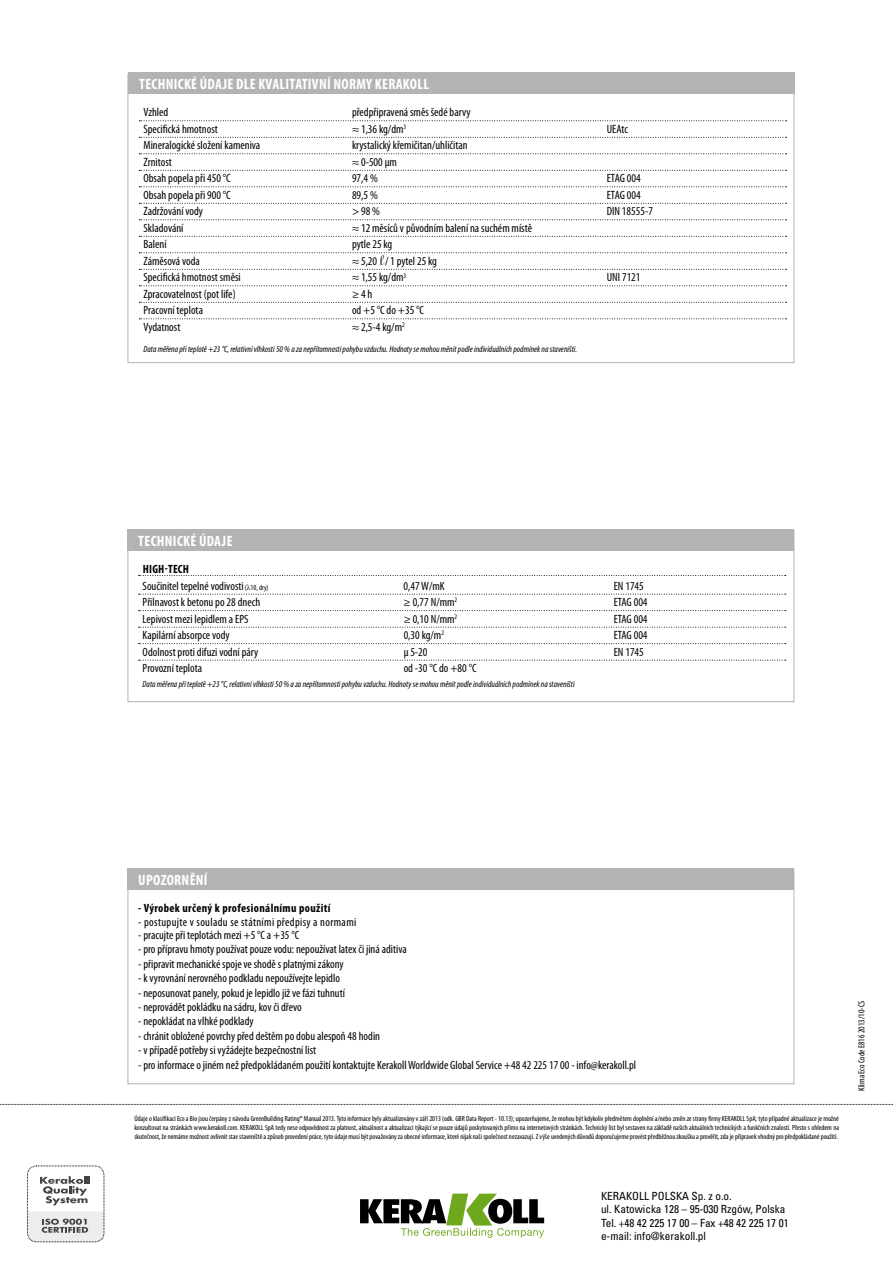
<style>
.page{position:relative;width:893px;height:1263px;background:#fff}
.page>*{position:absolute;margin:0;border:0;box-sizing:border-box;transform-origin:0 0}
.t1{font:700 condensed 15px "Myriad Pro";letter-spacing:.02em;color:#fff}
.t2{font:condensed 12px/16.5px "Myriad Pro";color:#000}
.t3{font:condensed 12px "Myriad Pro";letter-spacing:.03em;color:#000}
.t4{font:700 condensed 12px "Myriad Pro";letter-spacing:.03em;color:#000}
.t5{font:condensed 11.25px/13.5px "Univers LT Std";color:#000}
.t6{font:italic condensed 9px "Myriad Pro";color:#000}
.t7{font:condensed 9px "Myriad Pro";color:#000}
.t8{font:condensed 7.5px/9px "Myriad Pro";color:#000;text-align:justify}
.s1{font-family:"Linoscript Std";font-stretch:normal;font-size:18px}
.s2{font-weight:700}
.s3{font-size:7.5px}
.s4{font-family:"Times";font-stretch:normal;font-size:7.5px}
</style>
<div class="page">
<div style="left:27px;top:1166px;width:77px;height:76px;border:1px dashed #000;border-radius:9px"></div>
<svg style="left:40px;top:1176px;width:50px;height:29px"></svg>
<svg style="left:27px;top:1211px;width:77px;height:31px;background:#d2d3d3"></svg>
<svg style="left:0;top:1104px;width:893px;height:1px"></svg>
<svg style="left:360px;top:1193px;width:184px;height:45px"></svg>
<svg style="left:139px;top:120px;width:648px;height:1px"></svg>
<svg style="left:139px;top:137px;width:648px;height:1px"></svg>
<svg style="left:139px;top:153px;width:648px;height:1px"></svg>
<svg style="left:139px;top:170px;width:648px;height:1px"></svg>
<svg style="left:139px;top:186px;width:648px;height:1px"></svg>
<svg style="left:139px;top:203px;width:648px;height:1px"></svg>
<svg style="left:139px;top:219px;width:648px;height:1px"></svg>
<svg style="left:139px;top:236px;width:648px;height:1px"></svg>
<svg style="left:139px;top:252px;width:648px;height:1px"></svg>
<svg style="left:139px;top:269px;width:648px;height:1px"></svg>
<svg style="left:139px;top:285px;width:648px;height:1px"></svg>
<svg style="left:139px;top:302px;width:648px;height:1px"></svg>
<svg style="left:139px;top:318px;width:648px;height:1px"></svg>
<div style="left:128px;top:72px;width:667px;height:22px;background:#b1b3b4"></div>
<svg style="left:139px;top:575px;width:647px;height:1px"></svg>
<svg style="left:139px;top:594px;width:647px;height:1px"></svg>
<svg style="left:139px;top:610px;width:647px;height:1px"></svg>
<svg style="left:139px;top:627px;width:647px;height:1px"></svg>
<svg style="left:139px;top:643px;width:647px;height:1px"></svg>
<svg style="left:139px;top:660px;width:647px;height:1px"></svg>
<div style="left:128px;top:529px;width:666px;height:22px;background:#b1b3b4"></div>
<div style="left:128px;top:868px;width:666px;height:22px;background:#b1b3b4"></div>
<p class="t1" style="left:139px;top:76px;width:291px">TECHNICKÉ ÚDAJE DLE KVALITATIVNÍ NORMY KERAKOLL</p>
<p class="t2" style="left:143px;top:104px;width:26px">Vzhled</p>
<p class="t2" style="left:352px;top:104px;width:120px">předpřipravená směs šedé barvy</p>
<p class="t2" style="left:143px;top:121px;width:76px">Specifická hmotnost</p>
<p class="t2" style="left:352px;top:121px;width:56px">≈ 1,36 kg/dm<sup>3</sup></p>
<p class="t2" style="left:607px;top:121px;width:23px">UEAtc</p>
<p class="t2" style="left:143px;top:137px;width:118px">Mineralogické složení kameniva</p>
<p class="t2" style="left:352px;top:137px;width:117px">krystalický křemičitan/uhličitan</p>
<p class="t2" style="left:143px;top:154px;width:30px">Zrnitost</p>
<p class="t2" style="left:352px;top:154px;width:46px">≈ 0-500 µm</p>
<p class="t2" style="left:143px;top:170px;width:89px">Obsah popela při 450 °C</p>
<p class="t2" style="left:352px;top:170px;width:27px">97,4 %</p>
<p class="t2" style="left:607px;top:170px;width:35px">ETAG 004</p>
<p class="t2" style="left:143px;top:187px;width:89px">Obsah popela při 900 °C</p>
<p class="t2" style="left:352px;top:187px;width:27px">89,5 %</p>
<p class="t2" style="left:607px;top:187px;width:35px">ETAG 004</p>
<p class="t2" style="left:143px;top:203px;width:61px">Zadržování vody</p>
<p class="t2" style="left:352px;top:203px;width:29px">&gt; 98 %</p>
<p class="t2" style="left:607px;top:203px;width:48px">DIN 18555-7</p>
<p class="t2" style="left:143px;top:220px;width:42px">Skladování</p>
<p class="t2" style="left:352px;top:220px;width:182px">≈ 12 měsíců v původním balení na suchém místě</p>
<p class="t2" style="left:143px;top:236px;width:25px">Balení</p>
<p class="t2" style="left:352px;top:236px;width:42px">pytle 25 kg</p>
<p class="t2" style="left:143px;top:253px;width:58px">Záměsová voda</p>
<p class="t2" style="left:352px;top:253px;width:87px">≈ 5,20 <span class="s1">l</span> / 1 pytel 25 kg</p>
<p class="t2" style="left:143px;top:269px;width:99px">Specifická hmotnost směsi</p>
<p class="t2" style="left:352px;top:269px;width:56px">≈ 1,55 kg/dm<sup>3</sup></p>
<p class="t2" style="left:607px;top:269px;width:35px">UNI 7121</p>
<p class="t2" style="left:143px;top:286px;width:94px">Zpracovatelnost (pot life)</p>
<p class="t2" style="left:352px;top:286px;width:22px">≥ 4 h</p>
<p class="t2" style="left:143px;top:302px;width:61px">Pracovní teplota</p>
<p class="t2" style="left:352px;top:302px;width:74px">od +5 °C do +35 °C</p>
<p class="t2" style="left:143px;top:319px;width:38px">Vydatnost</p>
<p class="t2" style="left:352px;top:319px;width:54px">≈ 2,5-4 kg/m<sup>2</sup></p>
<p class="t6" style="left:143px;top:344px;width:435px">Data měřena při teplotě +23 °C, relativní vlhkosti 50 % a za nepřítomnosti pohybu vzduchu. Hodnoty se mohou měnit podle individuálních podmínek na staveništi.</p>
<p class="t1" style="left:138px;top:533px;width:96px">TECHNICKÉ ÚDAJE</p>
<p class="t2" style="left:143px;top:561px;width:127px"><span class="s2">HIGH-TECH<br></span>Součinitel tepelné vodivosti <span class="s3">(</span><span class="s4">λ</span><span class="s3">10, dry)</span></p>
<p class="t2" style="left:404px;top:577px;width:43px">0,47 W/mK</p>
<p class="t2" style="left:614px;top:577px;width:32px">EN 1745</p>
<p class="t2" style="left:143px;top:594px;width:119px">Přilnavost k betonu po 28 dnech</p>
<p class="t2" style="left:404px;top:594px;width:55px">≥ 0,77 N/mm<sup>2</sup></p>
<p class="t2" style="left:614px;top:594px;width:35px">ETAG 004</p>
<p class="t2" style="left:143px;top:610px;width:107px">Lepivost mezi lepidlem a EPS</p>
<p class="t2" style="left:404px;top:610px;width:55px">≥ 0,10 N/mm<sup>2</sup></p>
<p class="t2" style="left:614px;top:610px;width:35px">ETAG 004</p>
<p class="t2" style="left:143px;top:627px;width:89px">Kapilární absorpce vody</p>
<p class="t2" style="left:404px;top:627px;width:42px">0,30 kg/m<sup>2</sup></p>
<p class="t2" style="left:614px;top:627px;width:35px">ETAG 004</p>
<p class="t2" style="left:143px;top:643px;width:117px">Odolnost proti difuzi vodní páry</p>
<p class="t2" style="left:404px;top:643px;width:25px">µ 5-20</p>
<p class="t2" style="left:614px;top:643px;width:32px">EN 1745</p>
<p class="t2" style="left:143px;top:660px;width:61px">Provozní teplota</p>
<p class="t2" style="left:404px;top:660px;width:74px">od -30 °C do +80 °C</p>
<p class="t6" style="left:143px;top:679px;width:433px">Data měřena při teplotě +23 °C, relativní vlhkosti 50 % a za nepřítomnosti pohybu vzduchu. Hodnoty se mohou měnit podle individuálních podmínek na staveništi</p>
<p class="t1" style="left:138px;top:872px;width:71px">UPOZORNĚNÍ</p>
<p class="t4" style="left:138px;top:901px;width:194px">- Výrobek určený k profesionálnímu použití</p>
<p class="t3" style="left:138px;top:915px;width:220px">- postupujte v souladu se státními předpisy a normami</p>
<p class="t2" style="left:138px;top:927px;width:163px">- pracujte při teplotách mezi +5 °C a +35 °C</p>
<p class="t2" style="left:138px;top:941px;width:270px">- pro přípravu hmoty používat pouze vodu: nepoužívat latex či jiná aditiva</p>
<p class="t2" style="left:138px;top:956px;width:207px">- připravit mechanické spoje ve shodě s platnými zákony</p>
<p class="t2" style="left:138px;top:970px;width:203px">- k vyrovnání nerovného podkladu nepoužívejte lepidlo</p>
<p class="t2" style="left:138px;top:985px;width:208px">- neposunovat panely, pokud je lepidlo již ve fázi tuhnutí</p>
<p class="t2" style="left:138px;top:999px;width:165px">- neprovádět pokládku na sádru, kov či dřevo</p>
<p class="t2" style="left:138px;top:1013px;width:117px">- nepokládat na vlhké podklady</p>
<p class="t2" style="left:138px;top:1028px;width:243px">- chránit obložené povrchy před deštěm po dobu alespoň 48 hodin</p>
<p class="t2" style="left:138px;top:1042px;width:180px">- v případě potřeby si vyžádejte bezpečnostní list</p>
<p class="t2" style="left:138px;top:1057px;width:500px">- pro informace o jiném než předpokládaném použití kontaktujte Kerakoll Worldwide Global Service +48 42 225 17 00 - info@kerakoll.pl</p>
<p class="t8" style="left:134px;top:1114px;width:706px">Údaje o klasifikaci Eco a Bio jsou čerpány z návodu GreenBuilding Rating® Manual 2013. Tyto informace byly aktualizovány v září 2013 (odk. GBR Data Report - 10.13); upozorňujeme, že mohou být kdykoliv předmětem doplnění a/nebo změn ze strany firmy KERAKOLL SpA; tyto případné aktualizace je možné konzultovat na stránkách www.kerakoll.com. KERAKOLL SpA tedy nese odpovědnost za platnost, aktuálnost a aktualizaci týkající se pouze údajů poskytovaných přímo na internetových stránkách. Technický list byl sestaven na základě našich aktuálních technických a funkčních znalostí. Přesto s ohledem na skutečnost, že nemáme možnost ovlivnit stav staveniště a způsob provedení práce, tyto údaje musí být považovány za obecné informace, které nijak naši společnost nezavazují. Z výše uvedených důvodů doporučujeme provést předběžnou zkoušku a prověřit, zda je přípravek vhodný pro předpokládané použití.</p>
<p class="t7" style="left:856px;top:1091px;width:92px;rotate:-90deg">Klima Eco Code E816 2013/10-CS</p>
<p class="t5" style="left:601px;top:1189px;width:189px">KERAKOLL POLSKA Sp. z o.o.<br>ul. Katowicka 128 – 95-030 Rzgów, Polska<br>Tel. +48 42 225 17 00 – Fax +48 42 225 17 01 e-mail: info@kerakoll.pl</p>
</div>
